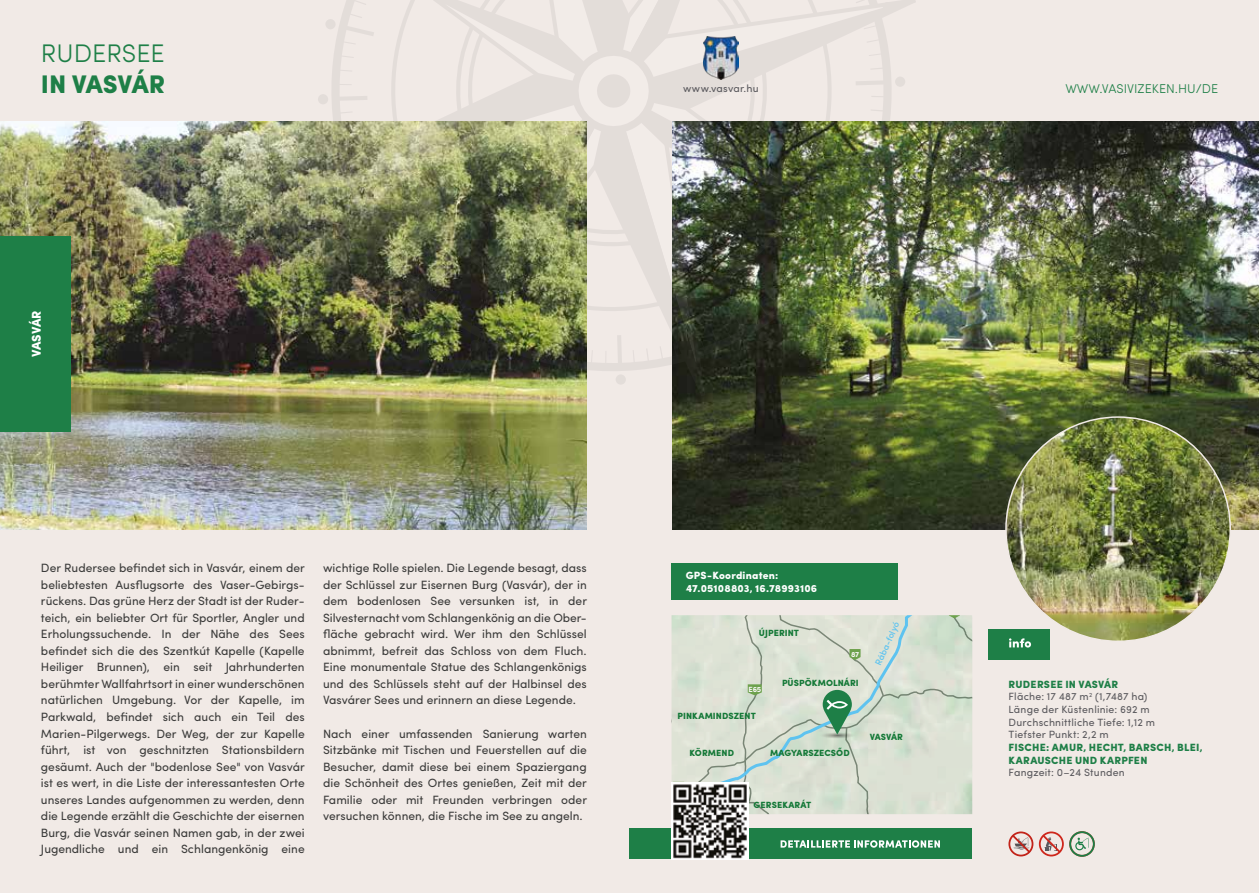
<style>
.page{position:relative;width:1259px;height:893px;background:#f1eae6}
.page>*{position:absolute;margin:0;border:0;box-sizing:border-box;transform-origin:0 0}
.t1{font:300 25.5px "Sofia Pro";color:#1e7f47}
.t2{font:900 25.5px "Sofia Pro";letter-spacing:-.005em;color:#1e7f47}
.t3{font:300 12.75px "Sofia Pro";color:#1e7f47}
.t4{font:900 12.75px "Sofia Pro";color:#fff}
.t5{font:12px/16.5px "Sofia Pro";color:#3c3c3b;text-align:justify}
.t6{font:10.5px/12.6px "Sofia Pro";letter-spacing:.015em;color:#5b5a5e}
.t7{font:900 10.5px/12.6px "Sofia Pro";letter-spacing:.02em;color:#1e7f47}
.t8{font:900 10.5px/12.6px "Sofia Pro";color:#fff}
.t9{font:900 9px "Sofia Pro";letter-spacing:.005em;color:#157938}
.t10{font:500 9px "Sofia Pro";color:#5ec3f0}
.t11{font:700 7.5px "Sofia Pro";letter-spacing:-.035em;color:#f9f8f7}
.s1{font-weight:900;color:#1e7f47}
</style>
<div class="page">
<img style="left:0;top:122px;width:307px;height:408px">
<img style="left:1226px;top:122px;width:33px;height:408px">
<svg style="left:280px;top:0;width:27px;height:269px;background:#b6b5a0"></svg>
<img style="left:307px;top:0;width:919px;height:893px">
<img style="left:703px;top:37px;width:35px;height:43px">
<div style="left:0;top:236px;width:71px;height:195px;background:#1e7f47"></div>
<img style="left:671px;top:782px;width:77px;height:77px">
<h1 class="t1" style="left:41px;top:34px;width:125px">RUDERSEE</h1>
<h1 class="t2" style="left:41px;top:64px;width:126px">IN VASVÁR</h1>
<p class="t4" style="left:26px;top:357px;width:48px;rotate:-90deg">VASVÁR</p>
<p class="t5" style="left:41px;top:559px;width:265px">Der Rudersee befindet sich in Vasvár, einem der beliebtesten Ausflugsorte des Vaser-Gebirgs&shy;rückens. Das grüne Herz der Stadt ist der Ruder&shy;teich, ein beliebter Ort für Sportler, Angler und Erholungssuchende. In der Nähe des Sees befindet sich die des Szentkút Kapelle (Kapelle Heiliger Brunnen), ein seit Jahrhunderten berühmter Wallfahrtsort in einer wunderschönen natürlichen Umgebung. Vor der Kapelle, im Parkwald, befindet sich auch ein Teil des Marien-Pilgerwegs. Der Weg, der zur Kapelle führt, ist von geschnitzten Stationsbildern gesäumt. Auch der "bodenlose See" von Vasvár ist es wert, in die Liste der interessantesten Orte unseres Landes aufgenommen zu werden, denn die Legende erzählt die Geschichte der eisernen Burg, die Vasvár seinen Namen gab, in der zwei Jugendliche und ein Schlangenkönig eine</p>
<p class="t5" style="left:323px;top:559px;width:265px">wichtige Rolle spielen. Die Legende besagt, dass der Schlüssel zur Eisernen Burg (Vasvár), der in dem bodenlosen See versunken ist, in der Silvesternacht vom Schlangenkönig an die Ober&shy;fläche gebracht wird. Wer ihm den Schlüssel abnimmt, befreit das Schloss von dem Fluch.<br>Eine monumentale Statue des Schlangenkönigs und des Schlüssels steht auf der Halbinsel des Vasvárer Sees und erinnern an diese Legende.</p>
<p class="t5" style="left:323px;top:724px;width:265px">Nach einer umfassenden Sanierung warten Sitzbänke mit Tischen und Feuerstellen auf die Besucher, damit diese bei einem Spaziergang die Schönheit des Ortes genießen, Zeit mit der Familie oder mit Freunden verbringen oder versuchen können, die Fische im See zu angeln.</p>
<p class="t6" style="left:683px;top:82px;width:77px">www.vasvar.hu</p>
<p class="t3" style="left:1065px;top:79px;width:154px">WWW.VASIVIZEKEN.HU/DE</p>
<p class="t8" style="left:685px;top:569px;width:133px">GPS-Koordinaten:<br>47.05108803, 16.78993106</p>
<p class="t11" style="left:697px;top:571px;width:10px">89</p>
<p class="t9" style="left:759px;top:626px;width:42px">ÚJPERINT</p>
<p class="t11" style="left:851px;top:648px;width:10px">87</p>
<p class="t11" style="left:748px;top:684px;width:14px">E65</p>
<p class="t9" style="left:677px;top:709px;width:80px">PINKAMINDSZENT</p>
<p class="t9" style="left:782px;top:676px;width:78px">PÜSPÖKMOLNÁRI</p>
<p class="t9" style="left:689px;top:746px;width:46px">KÖRMEND</p>
<p class="t9" style="left:770px;top:746px;width:81px">MAGYARSZECSŐD</p>
<p class="t10" style="left:871px;top:662px;width:48px;rotate:-66deg">Rába-folyó</p>
<p class="t9" style="left:870px;top:730px;width:35px">VASVÁR</p>
<p class="t9" style="left:753px;top:798px;width:59px">GERSEKARÁT</p>
<p class="t6" style="left:1008px;top:677px;width:148px"><span class="s1">RUDERSEE IN VASVÁR<br></span>Fläche: 17 487 m<sup>2</sup> (1,7487 ha)<br>Länge der Küstenlinie: 692 m<br>Durchschnittliche Tiefe: 1,12 m<br>Tiefster Punkt: 2,2 m</p>
<p class="t7" style="left:1008px;top:740px;width:196px">FISCHE: AMUR, HECHT, BARSCH, BLEI,<br>KARAUSCHE UND KARPFEN</p>
<p class="t6" style="left:1008px;top:765px;width:118px">Fangzeit: 0–24 Stunden</p>
</div>
